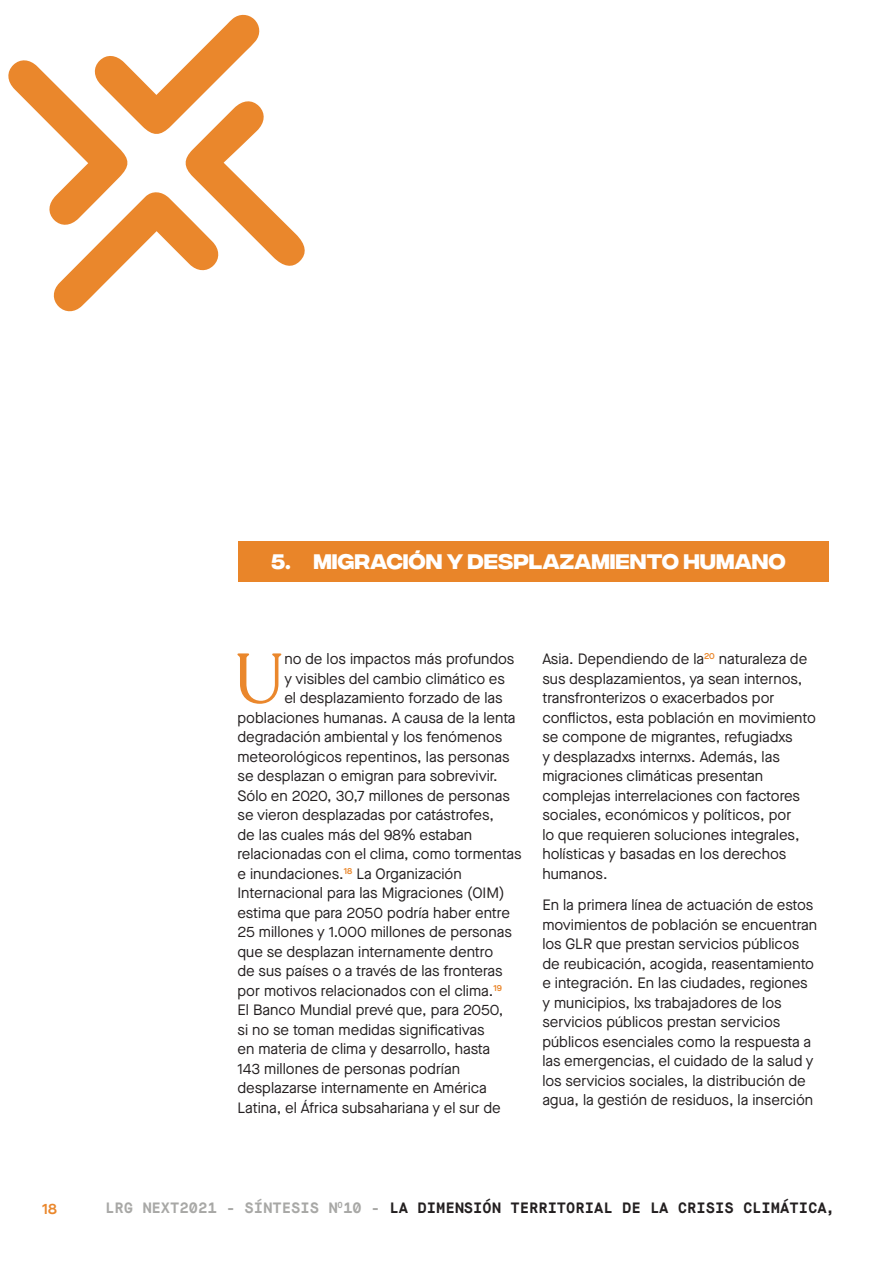
<style>
.page{position:relative;width:893px;height:1263px;background:#fff}
.page>*{position:absolute;margin:0;border:0;box-sizing:border-box;transform-origin:0 0}
.t1{font:69.9px "Recoleta Regular DEMO";color:#ea872c}
.t2{font:600 21px "Integral CF";color:#fff}
.t3{font:15px/19.5px "Maison Neue";color:#231f20}
.t4{font:700 15px "Maison Mono";color:#231f20}
.t5{font:600 15px "Maison Neue";color:#ea872c}
.s1{color:#a8a8a6}
</style>
<div class="page">
<div style="left:238px;top:541px;width:591px;height:40px;background:#e98529"></div>
<svg style="left:8px;top:14px;width:297px;height:298px"></svg>
<p class="t2" style="left:271px;top:550px;width:516px">5. MIGRACIÓN Y DESPLAZAMIENTO HUMANO</p>
<p class="t1" style="left:234px;top:647px;width:52px">U</p>
<p class="t3" style="left:284px;top:649px;width:232px">no de los impactos más profundos</p>
<p class="t3" style="left:284px;top:668px;width:222px">y visibles del cambio climático es</p>
<p class="t3" style="left:284px;top:688px;width:220px">el desplazamiento forzado de las</p>
<p class="t3" style="left:237px;top:707px;width:280px">poblaciones humanas. A causa de la lenta</p>
<p class="t3" style="left:237px;top:727px;width:266px">degradación ambiental y los fenómenos</p>
<p class="t3" style="left:237px;top:746px;width:274px">meteorológicos repentinos, las personas</p>
<p class="t3" style="left:237px;top:766px;width:262px">se desplazan o emigran para sobrevivir.</p>
<p class="t3" style="left:237px;top:785px;width:274px">Sólo en 2020, 30,7 millones de personas</p>
<p class="t3" style="left:237px;top:805px;width:258px">se vieron desplazadas por catástrofes,</p>
<p class="t3" style="left:237px;top:824px;width:236px">de las cuales más del 98% estaban</p>
<p class="t3" style="left:237px;top:844px;width:286px">relacionadas con el clima, como tormentas</p>
<p class="t3" style="left:237px;top:863px;width:226px">e inundaciones.<sup>18</sup> La Organización</p>
<p class="t3" style="left:237px;top:883px;width:269px">Internacional para las Migraciones (OIM)</p>
<p class="t3" style="left:237px;top:902px;width:274px">estima que para 2050 podría haber entre</p>
<p class="t3" style="left:237px;top:922px;width:276px">25 millones y 1.000 millones de personas</p>
<p class="t3" style="left:237px;top:941px;width:257px">que se desplazan internamente dentro</p>
<p class="t3" style="left:237px;top:961px;width:267px">de sus países o a través de las fronteras</p>
<p class="t3" style="left:237px;top:980px;width:266px">por motivos relacionados con el clima.<sup>19</sup></p>
<p class="t3" style="left:237px;top:1000px;width:267px">El Banco Mundial prevé que, para 2050,</p>
<p class="t3" style="left:237px;top:1019px;width:249px">si no se toman medidas significativas</p>
<p class="t3" style="left:237px;top:1039px;width:254px">en materia de clima y desarrollo, hasta</p>
<p class="t3" style="left:237px;top:1058px;width:224px">143 millones de personas podrían</p>
<p class="t3" style="left:237px;top:1078px;width:251px">desplazarse internamente en América</p>
<p class="t3" style="left:237px;top:1097px;width:265px">Latina, el África subsahariana y el sur de</p>
<p class="t3" style="left:542px;top:649px;width:275px">Asia. Dependiendo de la<sup>20</sup> naturaleza de sus desplazamientos, ya sean internos, transfronterizos o exacerbados por conflictos, esta población en movimiento se compone de migrantes, refugiadxs<br>y desplazadxs internxs. Además, las migraciones climáticas presentan complejas interrelaciones con factores sociales, económicos y políticos, por<br>lo que requieren soluciones integrales, holísticas y basadas en los derechos humanos.</p>
<p class="t3" style="left:542px;top:895px;width:276px">En la primera línea de actuación de estos movimientos de población se encuentran los GLR que prestan servicios públicos de reubicación, acogida, reasentamiento e integración. En las ciudades, regiones y municipios, lxs trabajadores de los servicios públicos prestan servicios públicos esenciales como la respuesta a las emergencias, el cuidado de la salud y los servicios sociales, la distribución de agua, la gestión de residuos, la inserción</p>
<p class="t5" style="left:42px;top:1198px;width:16px">18</p>
<p class="t4" style="left:105px;top:1198px;width:732px"><span class="s1">LRG NEXT2021 - SÍNTESIS N</span><sup>O</sup><span class="s1">10 -</span> LA DIMENSIÓN TERRITORIAL DE LA CRISIS CLIMÁTICA,</p>
</div>
